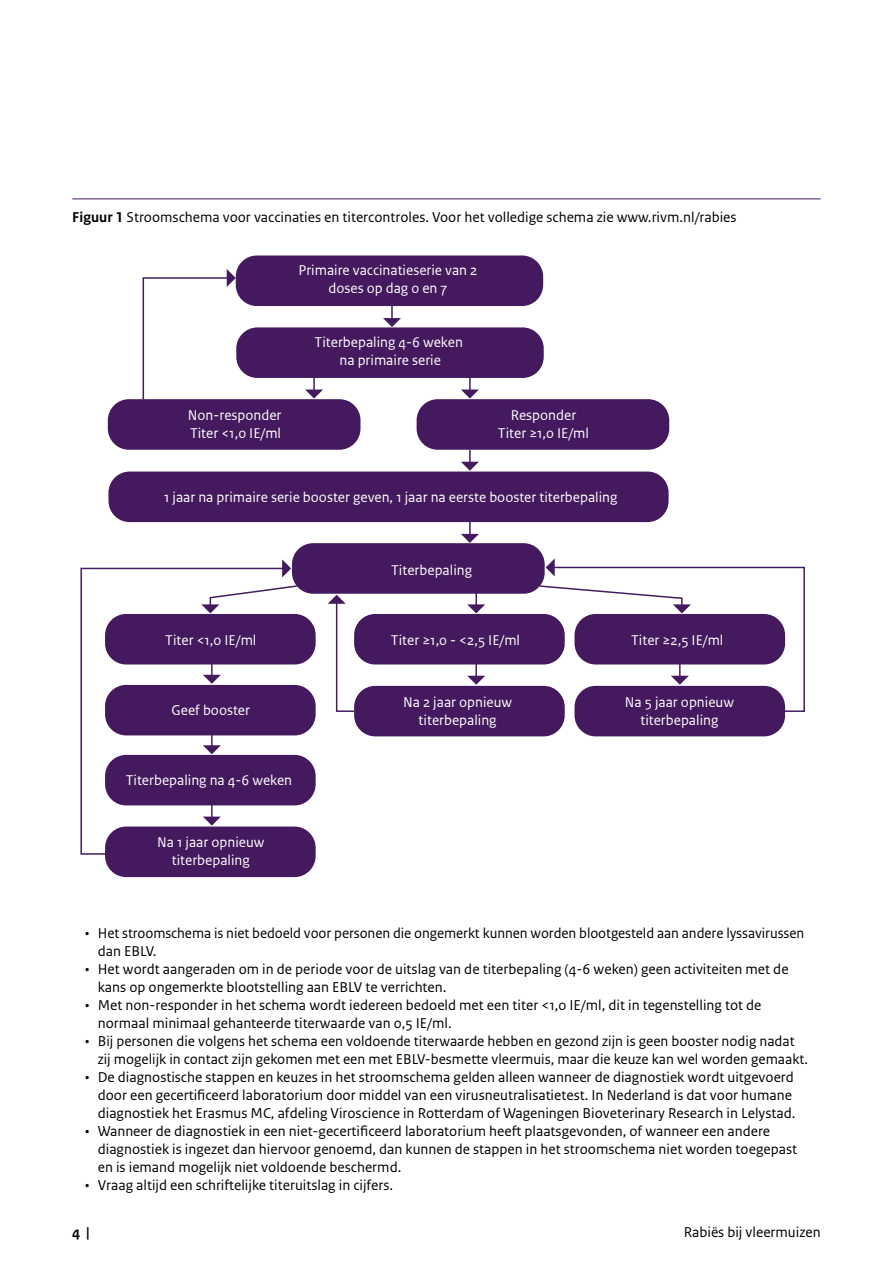
<style>
.page{position:relative;width:893px;height:1263px;background:#fff}
.page>*{position:absolute;margin:0;border:0;box-sizing:border-box;transform-origin:0 0}
._22_RIVM_Kader_Brood{font:15px/18px "Rijksoverheid Sans Text";color:#000}
._30_RIVM_Tabel_Titel{font:15px "Rijksoverheid Sans Text";color:#000}
.t1{font:700 15px "Rijksoverheid Sans Text";color:#000}
.t2{font:14.85px/17.9px "Rijksoverheid Sans Text TT";color:#fff;text-align:center}
.s1{font-weight:700}
</style>
<div class="page">
<hr style="left:72px;top:198px;width:749px;height:1px;background:#44195e">
<div style="left:236px;top:255px;width:307px;height:51px;background:#44195e;border-radius:21px"></div>
<div style="left:236px;top:327px;width:308px;height:51px;background:#44195e;border-radius:21px"></div>
<div style="left:417px;top:399px;width:252px;height:51px;background:#44195e;border-radius:21px"></div>
<div style="left:108px;top:472px;width:561px;height:50px;background:#44195e;border-radius:21px"></div>
<div style="left:292px;top:543px;width:253px;height:51px;background:#44195e;border-radius:21px"></div>
<div style="left:354px;top:614px;width:211px;height:50px;background:#44195e;border-radius:21px"></div>
<div style="left:105px;top:614px;width:211px;height:50px;background:#44195e;border-radius:21px"></div>
<div style="left:105px;top:685px;width:211px;height:50px;background:#44195e;border-radius:21px"></div>
<div style="left:105px;top:755px;width:211px;height:50px;background:#44195e;border-radius:21px"></div>
<div style="left:105px;top:826px;width:211px;height:51px;background:#44195e;border-radius:21px"></div>
<div style="left:354px;top:686px;width:211px;height:50px;background:#44195e;border-radius:21px"></div>
<div style="left:574px;top:686px;width:211px;height:50px;background:#44195e;border-radius:21px"></div>
<div style="left:108px;top:399px;width:252px;height:51px;background:#44195e;border-radius:21px"></div>
<svg style="left:383px;top:306px;width:18px;height:21px"></svg>
<svg style="left:461px;top:378px;width:18px;height:21px"></svg>
<svg style="left:305px;top:378px;width:18px;height:21px"></svg>
<svg style="left:461px;top:450px;width:18px;height:21px"></svg>
<svg style="left:461px;top:522px;width:18px;height:21px"></svg>
<svg style="left:467px;top:593px;width:18px;height:20px"></svg>
<svg style="left:467px;top:664px;width:18px;height:21px"></svg>
<svg style="left:80px;top:567px;width:205px;height:288px"></svg>
<svg style="left:282px;top:559px;width:9px;height:18px"></svg>
<svg style="left:142px;top:269px;width:94px;height:131px"></svg>
<svg style="left:203px;top:663px;width:18px;height:21px"></svg>
<svg style="left:203px;top:733px;width:18px;height:21px"></svg>
<svg style="left:203px;top:804px;width:18px;height:22px"></svg>
<svg style="left:328px;top:595px;width:28px;height:118px"></svg>
<svg style="left:201px;top:584px;width:97px;height:29px"></svg>
<svg style="left:538px;top:558px;width:267px;height:155px"></svg>
<p class="_30_RIVM_Tabel_Titel" style="left:72px;top:208px;width:666px"><span class="s1">Figuur 1</span> Stroomschema voor vaccinaties en titercontroles. Voor het volledige schema zie www.rivm.nl/rabies</p>
<p class="t2" style="left:298px;top:261px;width:181px">Primaire vaccinatieserie van 2 doses op dag 0 en 7</p>
<p class="t2" style="left:315px;top:334px;width:150px">Titerbepaling 4-6 weken na primaire serie</p>
<p class="t2" style="left:188px;top:406px;width:95px;text-align:left">Non-responder<br>Titer &lt;1,0 IE/ml</p>
<p class="t2" style="left:498px;top:406px;width:93px">Responder<br>Titer ≥1,0 IE/ml</p>
<p class="t2" style="left:164px;top:488px;width:455px">1 jaar na primaire serie booster geven, 1 jaar na eerste booster titerbepaling</p>
<p class="t2" style="left:165px;top:632px;width:93px">Titer &lt;1,0 IE/ml</p>
<p class="t2" style="left:172px;top:702px;width:80px">Geef booster</p>
<p class="t2" style="left:126px;top:772px;width:168px">Titerbepaling na 4-6 weken</p>
<p class="t2" style="left:157px;top:834px;width:109px">Na 1 jaar opnieuw titerbepaling</p>
<p class="t2" style="left:391px;top:562px;width:82px">Titerbepaling</p>
<p class="t2" style="left:391px;top:632px;width:131px">Titer ≥1,0 - &lt;2,5 IE/ml</p>
<p class="t2" style="left:631px;top:632px;width:94px">Titer ≥2,5 IE/ml</p>
<p class="t2" style="left:403px;top:693px;width:111px">Na 2 jaar opnieuw titerbepaling</p>
<p class="t2" style="left:625px;top:693px;width:111px">Na 5 jaar opnieuw titerbepaling</p>
<p class="_22_RIVM_Kader_Brood" style="left:98px;top:924px;width:708px;text-indent:-13px">• Het stroomschema is niet bedoeld voor personen die ongemerkt kunnen worden blootgesteld aan andere lyssavirussen dan EBLV.</p>
<p class="_22_RIVM_Kader_Brood" style="left:98px;top:960px;width:692px;text-indent:-13px">• Het wordt aangeraden om in de periode voor de uitslag van de titerbepaling (4-6 weken) geen activiteiten met de kans op ongemerkte blootstelling aan EBLV te verrichten.</p>
<p class="_22_RIVM_Kader_Brood" style="left:98px;top:996px;width:665px;text-indent:-13px">• Met non-responder in het schema wordt iedereen bedoeld met een titer &lt;1,0 IE/ml, dit in tegenstelling tot de normaal minimaal gehanteerde titerwaarde van 0,5 IE/ml.</p>
<p class="_22_RIVM_Kader_Brood" style="left:98px;top:1032px;width:712px;text-indent:-13px">• Bij personen die volgens het schema een voldoende titerwaarde hebben en gezond zijn is geen booster nodig nadat zij mogelijk in contact zijn gekomen met een met EBLV-besmette vleermuis, maar die keuze kan wel worden gemaakt.</p>
<p class="_22_RIVM_Kader_Brood" style="left:98px;top:1068px;width:699px;text-indent:-13px">• De diagnostische stappen en keuzes in het stroomschema gelden alleen wanneer de diagnostiek wordt uitgevoerd door een gecertificeerd laboratorium door middel van een virusneutralisatietest. In Nederland is dat voor humane diagnostiek het Erasmus MC, afdeling Viroscience in Rotterdam of Wageningen Bioveterinary Research in Lelystad.</p>
<p class="_22_RIVM_Kader_Brood" style="left:98px;top:1122px;width:701px;text-indent:-13px">• Wanneer de diagnostiek in een niet-gecertificeerd laboratorium heeft plaatsgevonden, of wanneer een andere diagnostiek is ingezet dan hiervoor genoemd, dan kunnen de stappen in het stroomschema niet worden toegepast en is iemand mogelijk niet voldoende beschermd.</p>
<p class="_22_RIVM_Kader_Brood" style="left:85px;top:1176px;width:310px">• Vraag altijd een schriftelijke titeruitslag in cijfers.</p>
<p class="t1" style="left:72px;top:1223px;width:19px">4 |</p>
<p class="_22_RIVM_Kader_Brood" style="left:684px;top:1223px;width:139px">Rabiës bij vleermuizen</p>
</div>
